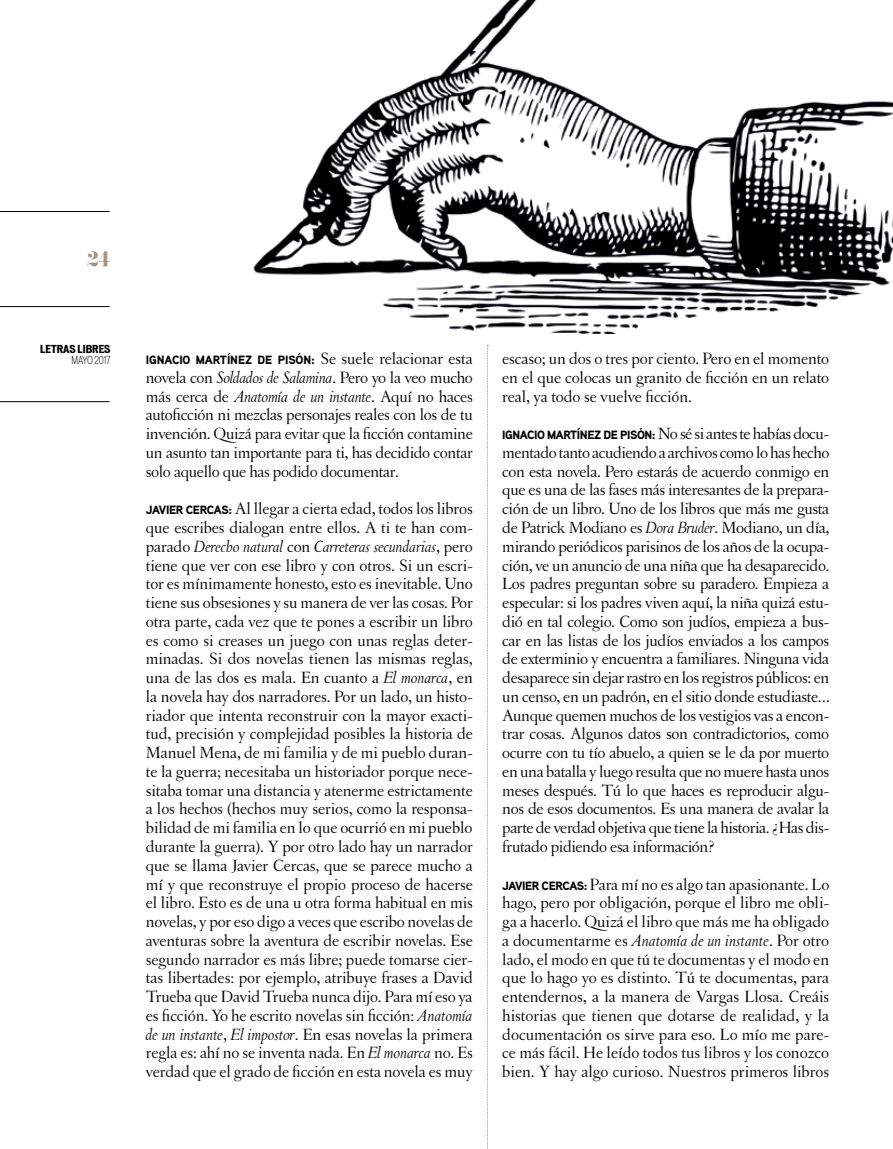
<style>
.page{position:relative;width:893px;height:1149px;background:#fff}
.page>*{position:absolute;margin:0;border:0;box-sizing:border-box;transform-origin:0 0}
.t1{font:18px "Eloquent JF";color:#a9957f}
.t2{font:17.25px/18.8px "Letras Oldstyle";letter-spacing:-.005em;color:#000;text-align:justify}
.t3{font:900 12px "Aaux Next";letter-spacing:-.01em;color:#000}
.t4{font:700 expanded 10.5px "Vonnes";color:#000}
.t5{font:300 condensed 10.5px "Vonnes";color:#000}
.s1{font-family:"Letras Oldstyle";font-weight:400;font-size:17.25px}
.s2{font-style:italic}
.s3{font-family:"Aaux Next";font-weight:900;font-size:12px}
</style>
<div class="page">
<hr style="left:0;top:306px;width:110px;height:1px;background:#000">
<hr style="left:0;top:211px;width:110px;height:1px;background:#000">
<hr style="left:0;top:401px;width:110px;height:1px;background:#000">
<img style="left:253px;top:0;width:640px;height:333px">
<svg style="left:487px;top:345px;width:2px;height:804px"></svg>
<p class="t1" style="left:87px;top:247px;width:25px">24</p>
<p class="t4" style="left:40px;top:343px;width:72px">LETRAS LIBRES</p>
<p class="t5" style="left:71px;top:353px;width:41px">MAYO 2017</p>
<p class="t3" style="left:146px;top:351px;width:328px">IGNACIO MARTÍNEZ DE PISÓN: <span class="s1">Se suele relacionar esta</span></p>
<p class="t2" style="left:146px;top:368px;width:328px">novela con <span class="s2">Soldados de Salamina</span>. Pero yo la veo mucho más cerca de <span class="s2">Anatomía de un instante</span>. Aquí no haces autoficción ni mezclas personajes reales con los de tu invención. Quizá para evitar que la ficción contamine un asunto tan importante para ti, has decidido contar solo aquello que has podido documentar.</p>
<p class="t2" style="left:146px;top:499px;width:329px"><span class="s3">JAVIER CERCAS:</span> Al llegar a cierta edad, todos los libros que escribes dialogan entre ellos. A ti te han com&shy;parado <span class="s2">Derecho natural</span> con <span class="s2">Carreteras secundarias</span>, pero tiene que ver con ese libro y con otros. Si un escri&shy;tor es mínimamente honesto, esto es inevitable. Uno tiene sus obsesiones y su manera de ver las cosas. Por otra parte, cada vez que te pones a escribir un libro es como si creases un juego con unas reglas deter&shy;minadas. Si dos novelas tienen las mismas reglas, una de las dos es mala. En cuanto a <span class="s2">El monarca</span>, en la novela hay dos narradores. Por un lado, un histo&shy;riador que intenta reconstruir con la mayor exacti&shy;tud, precisión y complejidad posibles la historia de Manuel Mena, de mi familia y de mi pueblo duran&shy;te la guerra; necesitaba un historiador porque nece&shy;sitaba tomar una distancia y atenerme estrictamente a los hechos (hechos muy serios, como la responsa&shy;bilidad de mi familia en lo que ocurrió en mi pueblo durante la guerra). Y por otro lado hay un narrador que se llama Javier Cercas, que se parece mucho a mí y que reconstruye el propio proceso de hacerse el libro. Esto es de una u otra forma habitual en mis novelas, y por eso digo a veces que escribo novelas de aventuras sobre la aventura de escribir novelas. Ese segundo narrador es más libre; puede tomarse cier&shy;tas libertades: por ejemplo, atribuye frases a David Trueba que David Trueba nunca dijo. Para mí eso ya es ficción. Yo he escrito novelas sin ficción: <span class="s2">Anatomía de un instante</span>, <span class="s2">El impostor</span>. En esas novelas la primera regla es: ahí no se inventa nada. En <span class="s2">El monarca</span> no. Es verdad que el grado de ficción en esta novela es muy</p>
<p class="t2" style="left:502px;top:349px;width:328px">escaso; un dos o tres por ciento. Pero en el momento en el que colocas un granito de ficción en un relato real, ya todo se vuelve ficción.</p>
<p class="t2" style="left:502px;top:424px;width:329px"><span class="s3">IGNACIO MARTÍNEZ DE PISÓN:</span> No sé si antes te habías docu&shy;mentado tanto acudiendo a archivos como lo has hecho con esta novela. Pero estarás de acuerdo conmigo en que es una de las fases más interesantes de la prepara&shy;ción de un libro. Uno de los libros que más me gusta de Patrick Modiano es <span class="s2">Dora Bruder</span>. Modiano, un día, mirando periódicos parisinos de los años de la ocupa&shy;ción, ve un anuncio de una niña que ha desaparecido.<br>Los padres preguntan sobre su paradero. Empieza a especular: si los padres viven aquí, la niña quizá estu&shy;dió en tal colegio. Como son judíos, empieza a bus&shy;car en las listas de los judíos enviados a los campos de exterminio y encuentra a familiares. Ninguna vida desaparece sin dejar rastro en los registros públicos: en un censo, en un padrón, en el sitio donde estudiaste… Aunque quemen muchos de los vestigios vas a encon&shy;trar cosas. Algunos datos son contradictorios, como ocurre con tu tío abuelo, a quien se le da por muerto en una batalla y luego resulta que no muere hasta unos meses después. Tú lo que haces es reproducir algu&shy;nos de esos documentos. Es una manera de avalar la parte de verdad objetiva que tiene la historia. ¿Has dis&shy;frutado pidiendo esa información?</p>
<p class="t2" style="left:502px;top:874px;width:329px"><span class="s3">JAVIER CERCAS:</span> Para mí no es algo tan apasionante. Lo hago, pero por obligación, porque el libro me obli&shy;ga a hacerlo. Quizá el libro que más me ha obligado a documentarme es <span class="s2">Anatomía de un instante</span>. Por otro lado, el modo en que tú te documentas y el modo en que lo hago yo es distinto. Tú te documentas, para entendernos, a la manera de Vargas Llosa. Creáis historias que tienen que dotarse de realidad, y la documentación os sirve para eso. Lo mío me pare&shy;ce más fácil. He leído todos tus libros y los conozco bien. Y hay algo curioso. Nuestros primeros libros</p>
</div>
